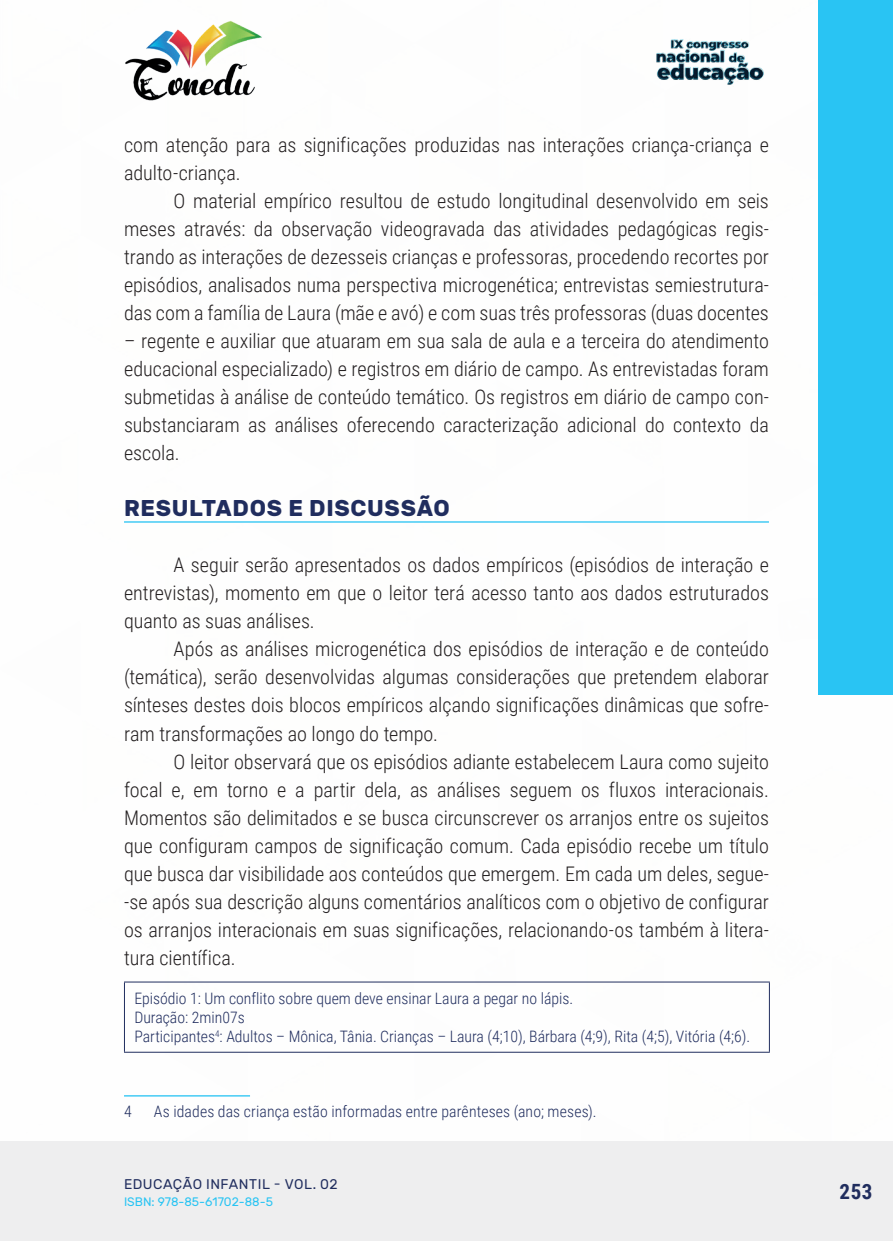
<style>
.page{position:relative;width:893px;height:1241px;background:#fff}
.page>*{position:absolute;margin:0;border:0;box-sizing:border-box;transform-origin:0 0}
._10_SUBTITULO{font:700 22.75px "Rubik";letter-spacing:.03em;color:#202d5e}
.t1{font:700 21px "Roboto Condensed";color:#202d5e}
._9_CORPO{font:300 20.12px/28px "Roboto Condensed";color:#231f20;text-align:justify}
._20_CELULAS{font:300 15.75px "Roboto Condensed";color:#202d5e}
._24_RODAPE{font:300 15.75px "Roboto Condensed";letter-spacing:.01em;color:#202d5e}
.t2{font:14px "Rubik";letter-spacing:.035em;color:#202d5e}
.t3{font:12.25px "Rubik";color:#29c4f3}
</style>
<div class="page">
<div style="left:0;top:1141px;width:893px;height:99px;background:#eeeeef"></div>
<div style="left:819px;top:0;width:74px;height:694px;background:#29c4f3"></div>
<img style="left:125px;top:20px;width:137px;height:81px">
<img style="left:656px;top:39px;width:108px;height:46px">
<hr style="left:124px;top:521px;width:645px;height:1px;background:#29c4f3">
<hr style="left:124px;top:981px;width:646px;height:1px;background:#202d5e">
<hr style="left:124px;top:982px;width:1px;height:69px;background:#202d5e">
<hr style="left:769px;top:982px;width:1px;height:69px;background:#202d5e">
<hr style="left:124px;top:1051px;width:646px;height:1px;background:#202d5e">
<hr style="left:124px;top:1094px;width:126px;height:2px;background:#29c4f3">
<p class="_9_CORPO" style="left:124px;top:130px;width:646px">com atenção para as significações produzidas nas interações criança-criança e adulto-criança.</p>
<p class="_9_CORPO" style="left:124px;top:186px;width:646px;text-indent:50px">O material empírico resultou de estudo longitudinal desenvolvido em seis meses através: da observação videogravada das atividades pedagógicas regis&shy;trando as interações de dezesseis crianças e professoras, procedendo recortes por episódios, analisados numa perspectiva microgenética; entrevistas semiestrutura&shy;das com a família de Laura (mãe e avó) e com suas três professoras (duas docentes</p>
<p class="_9_CORPO" style="left:124px;top:326px;width:646px">– regente e auxiliar que atuaram em sua sala de aula e a terceira do atendimento educacional especializado) e registros em diário de campo. As entrevistadas foram submetidas à análise de conteúdo temático. Os registros em diário de campo con&shy;substanciaram as análises oferecendo caracterização adicional do contexto da escola.</p>
<p class="_10_SUBTITULO" style="left:124px;top:495px;width:327px">RESULTADOS E DISCUSSÃO</p>
<p class="_9_CORPO" style="left:124px;top:550px;width:646px;text-indent:50px">A seguir serão apresentados os dados empíricos (episódios de interação e entrevistas), momento em que o leitor terá acesso tanto aos dados estruturados quanto as suas análises.</p>
<p class="_9_CORPO" style="left:124px;top:634px;width:646px;text-indent:50px">Após as análises microgenética dos episódios de interação e de conteúdo (temática), serão desenvolvidas algumas considerações que pretendem elaborar sínteses destes dois blocos empíricos alçando significações dinâmicas que sofre&shy;ram transformações ao longo do tempo.</p>
<p class="_9_CORPO" style="left:124px;top:746px;width:646px;text-indent:50px">O leitor observará que os episódios adiante estabelecem Laura como sujeito focal e, em torno e a partir dela, as análises seguem os fluxos interacionais.<br>Momentos são delimitados e se busca circunscrever os arranjos entre os sujeitos que configuram campos de significação comum. Cada episódio recebe um título que busca dar visibilidade aos conteúdos que emergem. Em cada um deles, segue--se após sua descrição alguns comentários analíticos com o objetivo de configurar os arranjos interacionais em suas significações, relacionando-os também à litera&shy;tura científica.</p>
<p class="_20_CELULAS" style="left:134px;top:986px;width:440px">Episódio 1: Um conflito sobre quem deve ensinar Laura a pegar no lápis.</p>
<p class="_20_CELULAS" style="left:134px;top:1006px;width:112px">Duração: 2min07s</p>
<p class="_20_CELULAS" style="left:134px;top:1025px;width:617px">Participantes<sup>4</sup>: Adultos – Mônica, Tânia. Crianças – Laura (4;10), Bárbara (4;9), Rita (4;5), Vitória (4;6).</p>
<p class="_24_RODAPE" style="left:124px;top:1100px;width:9px">4</p>
<p class="_24_RODAPE" style="left:154px;top:1100px;width:444px">As idades das criança estão informadas entre parênteses (ano; meses).</p>
<p class="t2" style="left:124px;top:1175px;width:215px">EDUCAÇÃO INFANTIL - VOL. 02</p>
<p class="t3" style="left:124px;top:1194px;width:150px">ISBN: 978-85-61702-88-5</p>
<p class="t1" style="left:839px;top:1176px;width:34px">253</p>
</div>
